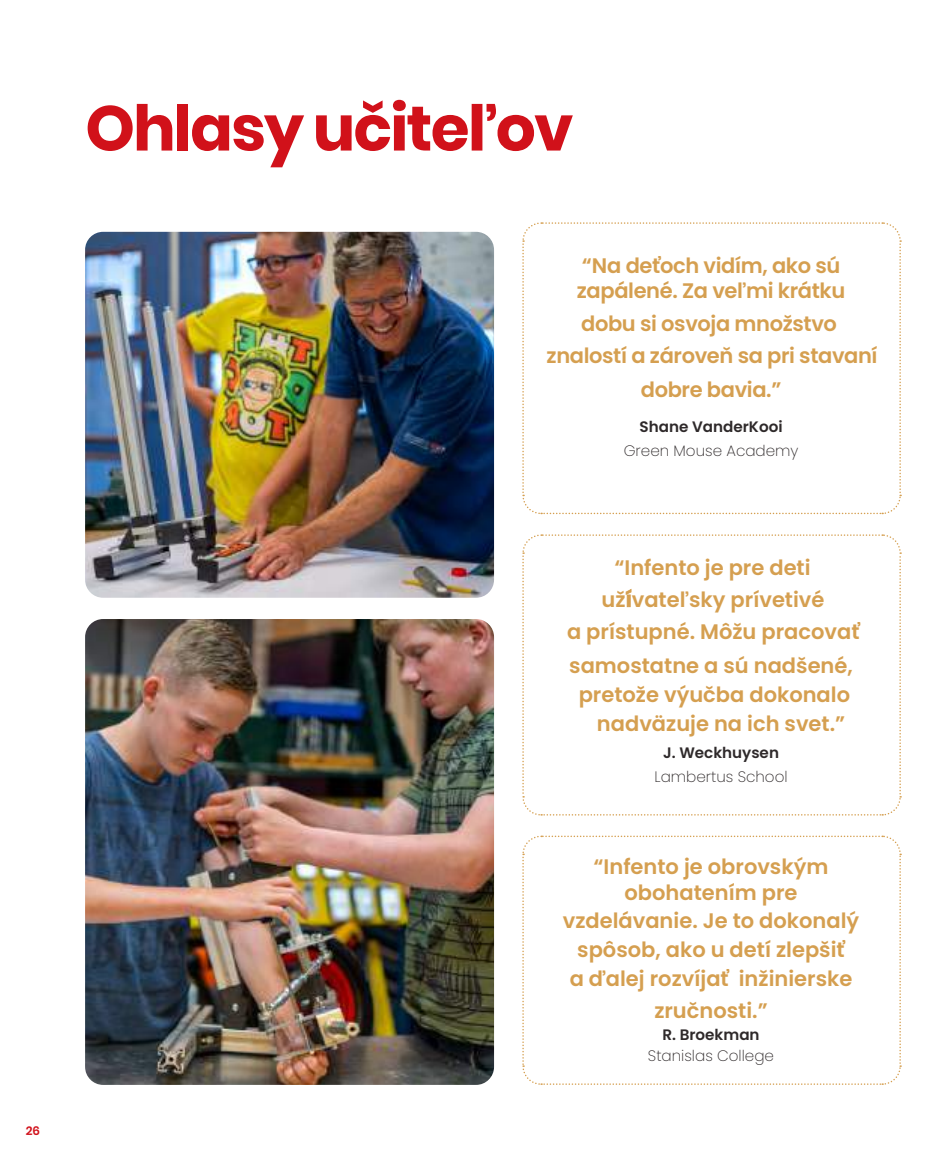
<style>
.page{position:relative;width:936px;height:1170px;background:#fff}
.page>*{position:absolute;margin:0;border:0;box-sizing:border-box;transform-origin:0 0}
.t1{font:700 63px "Poppins";letter-spacing:-.03em;color:#d1111a}
.t2{font:600 21px/32px "Poppins";color:#d59f50;text-align:center}
.t3{font:600 21px/32.8px "Poppins";letter-spacing:-.02em;color:#d59f50}
.t4{font:200 15.15px "Poppins";color:#2e292a}
.t5{font:600 15.15px "Poppins";color:#2e292a}
.t6{font:600 12px "Poppins";color:#d1111a}
</style>
<div class="page">
<img style="left:85px;top:619px;width:409px;height:465px">
<img style="left:85px;top:232px;width:409px;height:365px">
<svg style="left:522px;top:222px;width:379px;height:293px"></svg>
<svg style="left:522px;top:534px;width:379px;height:282px"></svg>
<svg style="left:522px;top:835px;width:379px;height:250px"></svg>
<p class="t6" style="left:26px;top:1123px;width:16px">26</p>
<h1 class="t1" style="left:85px;top:92px;width:489px">Ohlasy učiteľov</h1>
<p class="t3" style="left:577px;top:253px;width:270px;line-height:25.2px">“Na deťoch vidím, ako sú zapálené. Za veľmi krátku</p>
<p class="t3" style="left:546px;top:308px;width:332px;text-align:center">dobu si osvoja množstvo znalostí a zároveň sa pri stavaní dobre bavia.”</p>
<p class="t5" style="left:639px;top:418px;width:144px">Shane VanderKooi</p>
<p class="t4" style="left:623px;top:441px;width:176px">Green Mouse Academy</p>
<p class="t2" style="left:567px;top:551px;width:294px">“Infento je pre deti užívateľsky prívetivé<br>a prístupné. Môžu pracovať</p>
<p class="t2" style="left:569px;top:649px;width:285px">samostatne a sú nadšené,</p>
<p class="t2" style="left:578px;top:678px;width:273px">pretože výučba dokonalo</p>
<p class="t2" style="left:597px;top:708px;width:250px">nadväzuje na ich svet.”</p>
<p class="t5" style="left:663px;top:743px;width:117px">J. Weckhuysen</p>
<p class="t4" style="left:654px;top:767px;width:135px">Lambertus School</p>
<p class="t2" style="left:593px;top:854px;width:236px;line-height:25.2px">“Infento je obrovským obohatením pre</p>
<p class="t2" style="left:562px;top:906px;width:298px;line-height:28.7px">vzdelávanie. Je to dokonalý spôsob, ako u detí zlepšiť<br>a ďalej rozvíjať inžinierske</p>
<p class="t2" style="left:654px;top:994px;width:115px">zručnosti.”</p>
<p class="t5" style="left:662px;top:1026px;width:99px">R. Broekman</p>
<p class="t4" style="left:648px;top:1046px;width:128px">Stanislas College</p>
</div>
